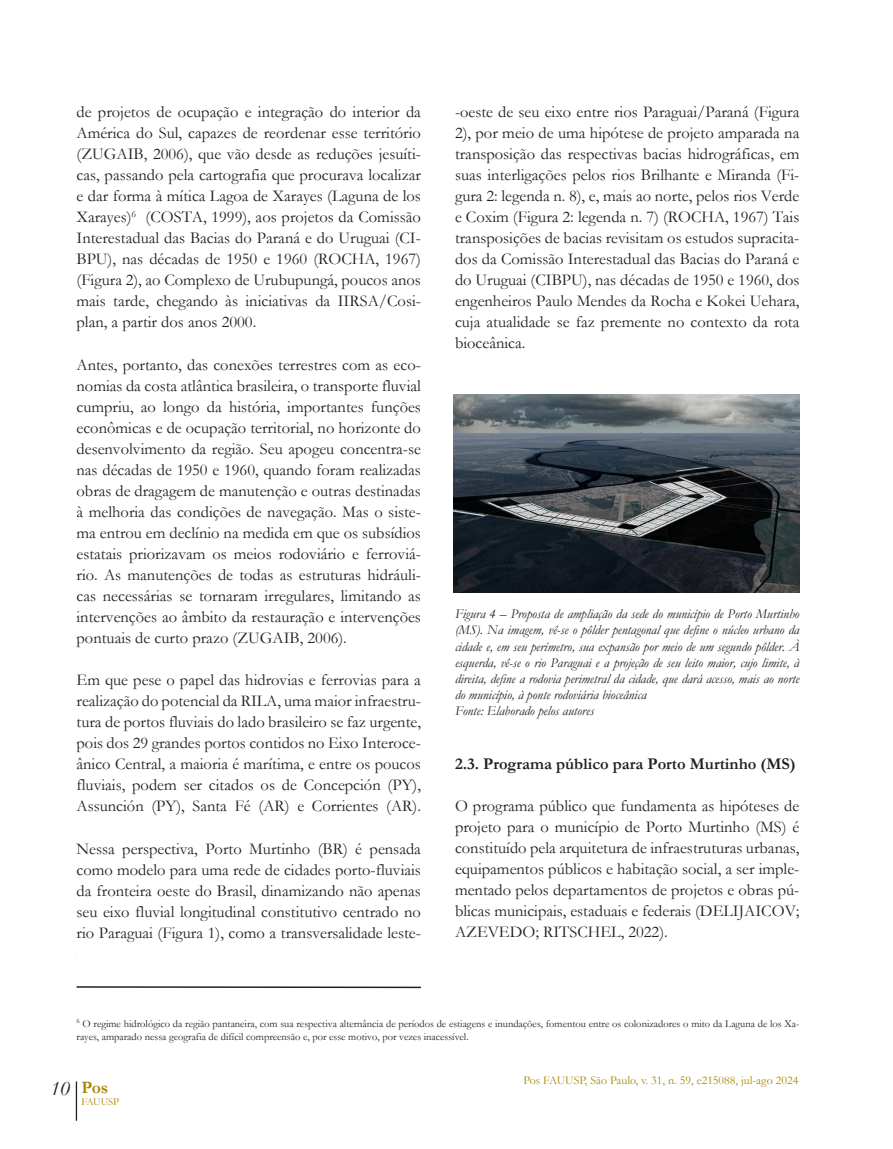
<style>
.page{position:relative;width:893px;height:1149px;background:#fff}
.page>*{position:absolute;margin:0;border:0;box-sizing:border-box;transform-origin:0 0}
.t1{font:italic 21px "Garamond";color:#231f20}
.t2{font:700 17.55px "Garamond";color:#a78602}
.titulo{font:16.5px/21px "Garamond";color:#231f20;text-align:justify}
.titulo-2{font:700 16.5px "Garamond";color:#231f20}
.titulo-3{font:italic 13.5px/16.2px "Garamond";color:#231f20;text-align:justify}
.t3{font:12px "Garamond";color:#a78602}
.titulo-4{font:10.5px/12.6px "Garamond";color:#231f20}
.t4{font:10.5px "Garamond";color:#a78602}
</style>
<div class="page">
<hr style="left:76px;top:1081px;width:1px;height:39px;background:#231f20">
<hr style="left:77px;top:985px;width:344px;height:2px;background:#231f20">
<img style="left:454px;top:394px;width:345px;height:198px">
<p class="titulo" style="left:77px;top:101px;width:346px">de projetos de ocupação e integração do interior da América do Sul, capazes de reordenar esse território (ZUGAIB, 2006), que vão desde as reduções jesuíti&shy;cas, passando pela cartografia que procurava localizar e dar forma à mítica Lagoa de Xarayes (Laguna de los Xarayes)<sup>6</sup> (COSTA, 1999), aos projetos da Comissão Interestadual das Bacias do Paraná e do Uruguai (CI-BPU), nas décadas de 1950 e 1960 (ROCHA, 1967) (Figura 2), ao Complexo de Urubupungá, poucos anos mais tarde, chegando às iniciativas da IIRSA/Cosi&shy;plan, a partir dos anos 2000.</p>
<p class="titulo" style="left:77px;top:353px;width:346px">Antes, portanto, das conexões terrestres com as eco&shy;nomias da costa atlântica brasileira, o transporte fluvial cumpriu, ao longo da história, importantes funções econômicas e de ocupação territorial, no horizonte do desenvolvimento da região. Seu apogeu concentra-se nas décadas de 1950 e 1960, quando foram realizadas obras de dragagem de manutenção e outras destinadas à melhoria das condições de navegação. Mas o siste&shy;ma entrou em declínio na medida em que os subsídios estatais priorizavam os meios rodoviário e ferroviá&shy;rio. As manutenções de todas as estruturas hidráuli&shy;cas necessárias se tornaram irregulares, limitando as intervenções ao âmbito da restauração e intervenções pontuais de curto prazo (ZUGAIB, 2006).</p>
<p class="titulo" style="left:77px;top:669px;width:346px">Em que pese o papel das hidrovias e ferrovias para a realização do potencial da RILA, uma maior infraestru&shy;tura de portos fluviais do lado brasileiro se faz urgente, pois dos 29 grandes portos contidos no Eixo Interoce&shy;ânico Central, a maioria é marítima, e entre os poucos fluviais, podem ser citados os de Concepción (PY), Assunción (PY), Santa Fé (AR) e Corrientes (AR).</p>
<p class="titulo" style="left:77px;top:837px;width:346px">Nessa perspectiva, Porto Murtinho (BR) é pensada como modelo para uma rede de cidades porto-fluviais da fronteira oeste do Brasil, dinamizando não apenas seu eixo fluvial longitudinal constitutivo centrado no rio Paraguai (Figura 1), como a transversalidade leste-</p>
<p class="titulo" style="left:455px;top:101px;width:346px">-oeste de seu eixo entre rios Paraguai/Paraná (Figura 2), por meio de uma hipótese de projeto amparada na transposição das respectivas bacias hidrográficas, em suas interligações pelos rios Brilhante e Miranda (Fi&shy;gura 2: legenda n. 8), e, mais ao norte, pelos rios Verde e Coxim (Figura 2: legenda n. 7) (ROCHA, 1967) Tais transposições de bacias revisitam os estudos supracita&shy;dos da Comissão Interestadual das Bacias do Paraná e do Uruguai (CIBPU), nas décadas de 1950 e 1960, dos engenheiros Paulo Mendes da Rocha e Kokei Uehara, cuja atualidade se faz premente no contexto da rota bioceânica.</p>
<p class="titulo-3" style="left:455px;top:605px;width:346px">Figura 4 – Proposta de ampliação da sede do município de Porto Murtinho (MS). Na imagem, vê-se o pôlder pentagonal que define o núcleo urbano da cidade e, em seu perímetro, sua expansão por meio de um segundo pôlder. À esquerda, vê-se o rio Paraguai e a projeção de seu leito maior, cujo limite, à direita, define a rodovia perimetral da cidade, que dará acesso, mais ao norte do município, à ponte rodoviária bioceânica</p>
<p class="titulo-3" style="left:455px;top:702px;width:140px">Fonte: Elaborado pelos autores</p>
<p class="titulo-2" style="left:455px;top:752px;width:342px">2.3. Programa público para Porto Murtinho (MS)</p>
<p class="titulo" style="left:455px;top:795px;width:346px">O programa público que fundamenta as hipóteses de projeto para o município de Porto Murtinho (MS) é constituído pela arquitetura de infraestruturas urbanas, equipamentos públicos e habitação social, a ser imple&shy;mentado pelos departamentos de projetos e obras pú&shy;blicas municipais, estaduais e federais (DELIJAICOV; AZEVEDO; RITSCHEL, 2022).</p>
<p class="titulo-4" style="left:77px;top:1016px;width:724px"><sup>6</sup> O regime hidrológico da região pantaneira, com sua respectiva alternância de períodos de estiagens e inundações, fomentou entre os colonizadores o mito da Laguna de los Xa&shy;rayes, amparado nessa geografia de difícil compreensão e, por esse motivo, por vezes inacessível.</p>
<p class="t1" style="left:50px;top:1073px;width:21px">10</p>
<p class="t2" style="left:81px;top:1074px;width:28px">Pos</p>
<p class="t4" style="left:81px;top:1094px;width:39px">FAUUSP</p>
<p class="t3" style="left:523px;top:1071px;width:276px">Pos FAUUSP, São Paulo, v. 31, n. 59, e215088, jul-ago 2024</p>
</div>
